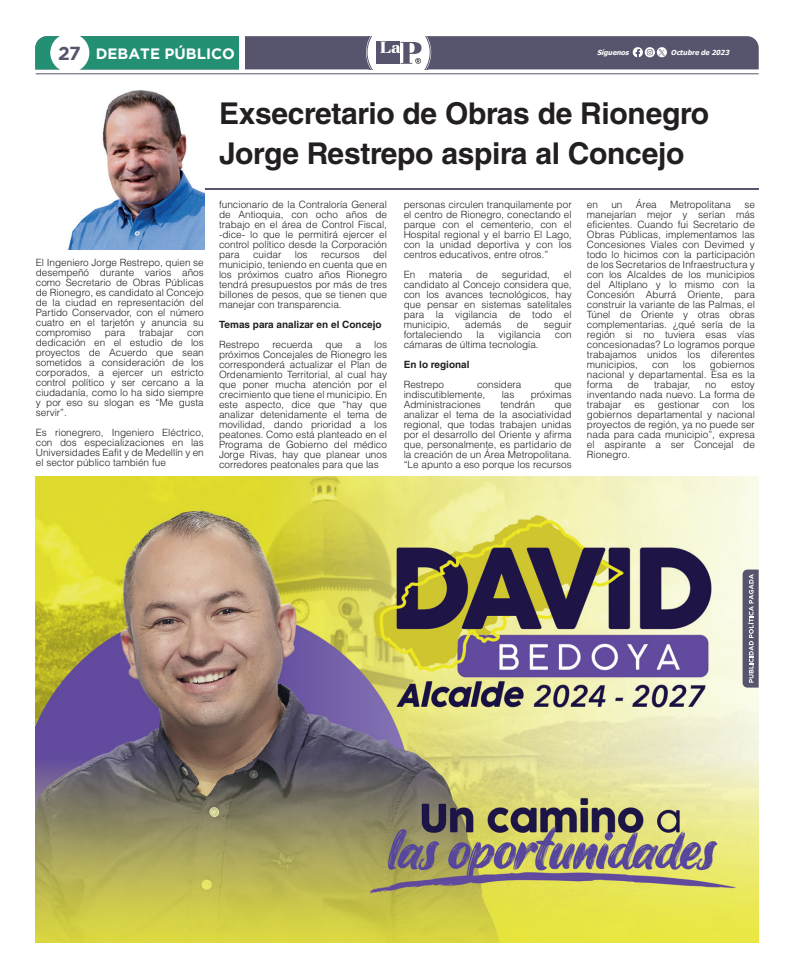
<style>
.page{position:relative;width:794px;height:978px;background:#fff}
.page>*{position:absolute;margin:0;border:0;box-sizing:border-box;transform-origin:0 0}
.t1{font:700 30px/40px "Helvetica LT Std";letter-spacing:-.01em;color:#231f20}
.t2{font:700 15px "Gotham";color:#fff}
.t3{font:300 10px/10px "Helvetica LT Std";color:#231f20;text-align:justify}
.t4{font:700 10px "Helvetica LT Std";color:#231f20}
.t5{font:italic 700 6.9px "Tahoma";color:#fff}
.s1{font-size:18.9px;color:#56556d}
</style>
<div class="page">
<hr style="left:103px;top:188px;width:655px;height:2px;background:#56556d">
<hr style="left:36px;top:73px;width:722px;height:1px;background:#56556d">
<svg style="left:35px;top:36px;width:723px;height:33px;background:#5e7780"></svg>
<img style="left:35px;top:476px;width:723px;height:467px">
<svg style="left:742px;top:570px;width:16px;height:118px;background:#727184"></svg>
<img style="left:68px;top:90px;width:136px;height:160px">
<h2 class="t2" style="left:58px;top:45px;width:178px"><span class="s1">27</span> DEBATE PÚBLICO</h2>
<p class="t5" style="left:597px;top:47px;width:35px">Síguenos</p>
<p class="t5" style="left:671px;top:48px;width:62px">Octubre de 2023</p>
<p class="t3" style="left:36px;top:257px;width:169px">El Ingeniero Jorge Restrepo, quien se desempeñó durante varios años como Secretario de Obras Públicas de Rionegro, es candidato al Concejo de la ciudad en representación del Partido Conservador, con el número cuatro en el tarjetón y anuncia su compromiso</p>
<p class="t3" style="left:105px;top:327px;width:22px">para</p>
<p class="t3" style="left:139px;top:327px;width:36px">trabajar</p>
<p class="t3" style="left:36px;top:327px;width:169px;text-indent:151px">con dedicación en el estudio de los proyectos de Acuerdo que sean sometidos a consideración de los corporados, a ejercer un estricto control político y ser cercano a la ciudadanía, como lo ha sido siempre y por eso su slogan es “Me gusta servir”.</p>
<p class="t3" style="left:36px;top:427px;width:169px">Es rionegrero, Ingeniero Eléctrico, con dos especializaciones en las Universidades Eafit y de Medellín y en el sector público también fue</p>
<h1 class="t1" style="left:219px;top:93px;width:491px">Exsecretario de Obras de Rionegro<br>Jorge Restrepo aspira al Concejo</h1>
<p class="t3" style="left:219px;top:199px;width:169px">funcionario de la Contraloría General de Antioquia, con ocho años de trabajo en el área de Control Fiscal, -dice- lo que le permitirá ejercer el control político desde la Corporación para</p>
<p class="t3" style="left:219px;top:249px;width:169px;text-indent:154px">del municipio, teniendo en cuenta que en los próximos cuatro años Rionegro tendrá presupuestos por más de tres billones de pesos, que se tienen que manejar con transparencia.</p>
<p class="t4" style="left:219px;top:319px;width:164px">Temas para analizar en el Concejo</p>
<p class="t3" style="left:219px;top:339px;width:42px">Restrepo</p>
<p class="t3" style="left:272px;top:339px;width:42px">recuerda</p>
<p class="t3" style="left:325px;top:339px;width:19px">que</p>
<p class="t3" style="left:356px;top:339px;width:7px">a</p>
<p class="t3" style="left:253px;top:249px;width:30px">cuidar</p>
<p class="t3" style="left:295px;top:249px;width:14px">los</p>
<p class="t3" style="left:321px;top:249px;width:40px">recursos</p>
<p class="t3" style="left:219px;top:339px;width:169px;text-indent:155px">los próximos Concejales de Rionegro les corresponderá actualizar el Plan de Ordenamiento Territorial, al cual hay que poner mucha atención por el crecimiento que tiene el municipio. En este aspecto, dice que “hay que analizar detenidamente el tema de movilidad, dando prioridad a los peatones. Como está planteado en el Programa de Gobierno del médico Jorge Rivas, hay que planear unos corredores peatonales para que las</p>
<p class="t3" style="left:404px;top:199px;width:169px">personas circulen tranquilamente por el centro de Rionegro, conectando el parque con el cementerio, con el Hospital regional y el barrio El Lago, con la unidad deportiva y con los centros educativos, entre otros.”</p>
<p class="t3" style="left:404px;top:269px;width:13px">En</p>
<p class="t3" style="left:429px;top:269px;width:35px">materia</p>
<p class="t3" style="left:476px;top:269px;width:13px">de</p>
<p class="t3" style="left:502px;top:269px;width:50px">seguridad,</p>
<p class="t3" style="left:404px;top:269px;width:169px;text-indent:160px">el candidato al Concejo considera que, con los avances tecnológicos, hay que pensar en sistemas satelitales para la vigilancia de todo el municipio,</p>
<p class="t3" style="left:465px;top:319px;width:38px">además</p>
<p class="t3" style="left:517px;top:319px;width:13px">de</p>
<p class="t3" style="left:544px;top:319px;width:29px">seguir</p>
<p class="t3" style="left:404px;top:329px;width:60px">fortaleciendo</p>
<p class="t3" style="left:476px;top:329px;width:9px">la</p>
<p class="t3" style="left:498px;top:329px;width:44px">vigilancia</p>
<p class="t3" style="left:555px;top:329px;width:18px">con</p>
<p class="t3" style="left:404px;top:339px;width:137px">cámaras de última tecnología.</p>
<p class="t4" style="left:404px;top:359px;width:67px">En lo regional</p>
<p class="t3" style="left:404px;top:379px;width:42px">Restrepo</p>
<p class="t3" style="left:477px;top:379px;width:46px">considera</p>
<p class="t3" style="left:554px;top:379px;width:19px">que</p>
<p class="t3" style="left:404px;top:389px;width:83px">indiscutiblemente,</p>
<p class="t3" style="left:501px;top:389px;width:14px">las</p>
<p class="t3" style="left:531px;top:389px;width:42px">próximas</p>
<p class="t3" style="left:404px;top:399px;width:79px">Administraciones</p>
<p class="t3" style="left:500px;top:399px;width:36px">tendrán</p>
<p class="t3" style="left:404px;top:399px;width:170px;text-indent:151px">que analizar el tema de la asociatividad regional, que todas trabajen unidas por el desarrollo del Oriente y afirma que, personalmente, es partidario de la creación de un Área Metropolitana. “Le apunto a eso porque los recursos</p>
<p class="t3" style="left:587px;top:199px;width:13px">en</p>
<p class="t3" style="left:611px;top:199px;width:13px">un</p>
<p class="t3" style="left:636px;top:199px;width:22px">Área</p>
<p class="t3" style="left:670px;top:199px;width:62px">Metropolitana</p>
<p class="t3" style="left:587px;top:199px;width:169px;text-indent:157px">se manejarían mejor y serían más eficientes. Cuando fui Secretario de Obras Públicas, implementamos las Concesiones Viales con Devimed y todo lo hicimos con la participación de los Secretarios de Infraestructura y con los Alcaldes de los municipios del Altiplano y lo mismo con la Concesión Aburrá Oriente, para construir la variante de las Palmas, el Túnel de Oriente y otras obras complementarias. ¿qué sería de la región si no tuviera esas vías concesionadas? Lo logramos porque trabajamos unidos los diferentes municipios,</p>
<p class="t3" style="left:587px;top:359px;width:169px;text-indent:123px">gobiernos nacional y departamental. Esa es la forma</p>
<p class="t3" style="left:652px;top:359px;width:18px">con</p>
<p class="t3" style="left:683px;top:359px;width:14px">los</p>
<p class="t3" style="left:627px;top:379px;width:13px">de</p>
<p class="t3" style="left:654px;top:379px;width:38px">trabajar,</p>
<p class="t3" style="left:705px;top:379px;width:13px">no</p>
<p class="t3" style="left:587px;top:379px;width:169px;text-indent:144px">estoy inventando nada nuevo. La forma de trabajar</p>
<p class="t3" style="left:587px;top:399px;width:169px;text-indent:155px">los gobiernos departamental y nacional proyectos de región, ya no puede ser nada para cada municipio”, expresa el aspirante a ser Concejal de Rionegro.</p>
<p class="t3" style="left:634px;top:399px;width:12px">es</p>
<p class="t3" style="left:658px;top:399px;width:43px">gestionar</p>
<p class="t3" style="left:712px;top:399px;width:18px">con</p>
</div>
